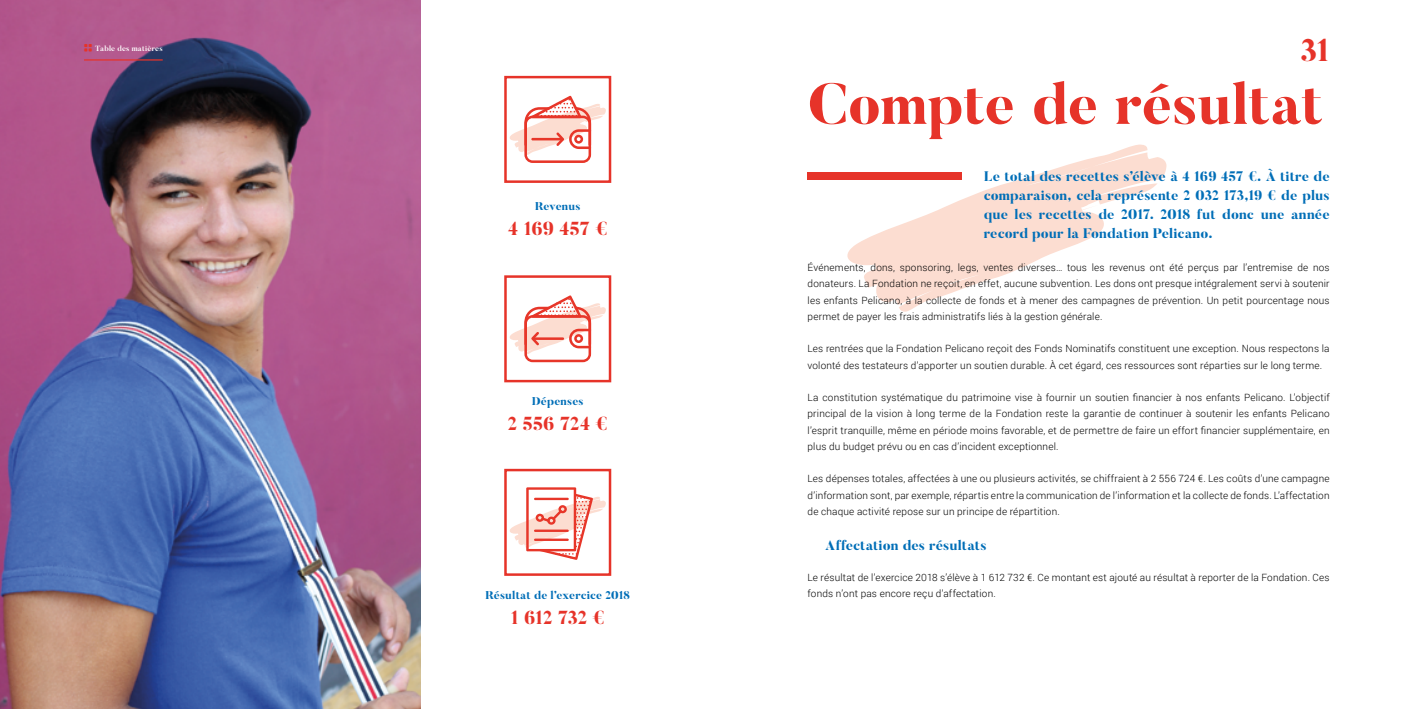
<style>
.page{position:relative;width:1418px;height:709px;background:#fff}
.page>*{position:absolute;margin:0;border:0;box-sizing:border-box;transform-origin:0 0}
.t1{font:800 57.5px "Butler";letter-spacing:-.01em;color:#e63329}
.t2{font:800 31.25px "Butler";color:#e63329}
.t3{font:25px "Entypo";color:#e63329}
.t4{font:800 18.75px "Butler";letter-spacing:-.005em;color:#e63329}
.t5{font:800 13.75px/18.8px "Butler";letter-spacing:.01em;color:#006eb7;text-align:justify}
.t6{font:800 11.25px "Butler";letter-spacing:.02em;color:#006eb7}
.t7{font:300 10px/16.2px "Roboto";letter-spacing:.02em;color:#000;text-align:justify}
.t8{font:700 7.5px "Butler";letter-spacing:.035em;color:#fff}
</style>
<div class="page">
<div style="left:504px;top:76px;width:107px;height:107px;border:2px solid #e63329"></div>
<div style="left:504px;top:275px;width:107px;height:107px;border:2px solid #e63329"></div>
<div style="left:504px;top:469px;width:107px;height:107px;border:2px solid #e63329"></div>
<svg style="left:839px;top:145px;width:327px;height:167px"></svg>
<div style="left:807px;top:172px;width:155px;height:7px;background:#e63329"></div>
<img style="left:0;top:0;width:420px;height:709px">
<svg style="left:509px;top:96px;width:97px;height:67px"></svg>
<svg style="left:509px;top:295px;width:97px;height:67px"></svg>
<svg style="left:509px;top:487px;width:97px;height:73px"></svg>
<hr style="left:84px;top:59px;width:79px;height:2px;background:#e63329">
<h3 class="t3" style="left:83px;top:31px;width:11px">⚏</h3>
<p class="t8" style="left:95px;top:43px;width:69px">Table des matières</p>
<p class="t6" style="left:535px;top:199px;width:47px">Revenus</p>
<h3 class="t4" style="left:508px;top:217px;width:101px">4 169 457 €</h3>
<p class="t6" style="left:532px;top:394px;width:53px">Dépenses</p>
<h3 class="t4" style="left:508px;top:411px;width:101px">2 556 724 €</h3>
<p class="t6" style="left:485px;top:587px;width:146px">Résultat de l’exercice 2018</p>
<h3 class="t4" style="left:511px;top:605px;width:95px">1 612 732 €</h3>
<h2 class="t2" style="left:1300px;top:31px;width:31px">31</h2>
<h1 class="t1" style="left:807px;top:67px;width:517px">Compte de résultat</h1>
<h3 class="t5" style="left:983px;top:167px;width:347px">Le total des recettes s’élève à 4 169 457 €. À titre de comparaison, cela représente 2 032 173,19 € de plus que les recettes de 2017. 2018 fut donc une année record pour la Fondation Pelicano.</h3>
<p class="t7" style="left:807px;top:259px;width:523px">Événements, dons, sponsoring, legs, ventes diverses… tous les revenus ont été perçus par l’entremise de nos donateurs. La Fondation ne reçoit, en effet, aucune subvention. Les dons ont presque intégralement servi à soutenir les enfants Pelicano, à la collecte de fonds et à mener des campagnes de prévention. Un petit pourcentage nous permet de payer les frais administratifs liés à la gestion générale.</p>
<p class="t7" style="left:807px;top:340px;width:523px">Les rentrées que la Fondation Pelicano reçoit des Fonds Nominatifs constituent une exception. Nous respectons la volonté des testateurs d’apporter un soutien durable. À cet égard, ces ressources sont réparties sur le long terme.</p>
<p class="t7" style="left:807px;top:389px;width:523px">La constitution systématique du patrimoine vise à fournir un soutien financier à nos enfants Pelicano. L’objectif principal de la vision à long terme de la Fondation reste la garantie de continuer à soutenir les enfants Pelicano l’esprit tranquille, même en période moins favorable, et de permettre de faire un effort financier supplémentaire, en plus du budget prévu ou en cas d’incident exceptionnel.</p>
<p class="t7" style="left:807px;top:470px;width:523px">Les dépenses totales, affectées à une ou plusieurs activités, se chiffraient à 2 556 724 €. Les coûts d’une campagne d’information sont, par exemple, répartis entre la communication de l’information et la collecte de fonds. L’affectation de chaque activité repose sur un principe de répartition.</p>
<h3 class="t5" style="left:825px;top:536px;width:163px">Affectation des résultats</h3>
<p class="t7" style="left:807px;top:569px;width:523px">Le résultat de l’exercice 2018 s’élève à 1 612 732 €. Ce montant est ajouté au résultat à reporter de la Fondation. Ces fonds n’ont pas encore reçu d’affectation.</p>
</div>
